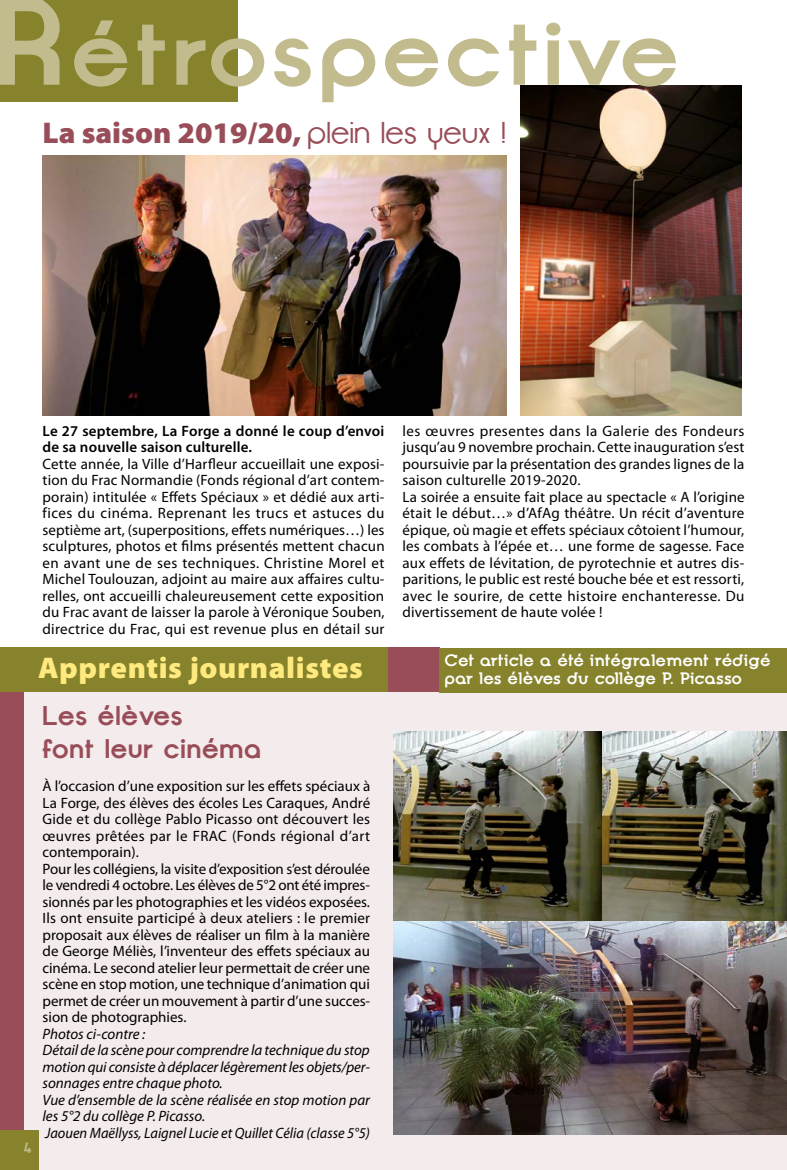
<style>
.page{position:relative;width:787px;height:1170px;background:#fff}
.page>*{position:absolute;margin:0;border:0;box-sizing:border-box;transform-origin:0 0}
.texte_courant{font:900 30px "Myriad Pro";color:#984d58}
.texte_courant-2{font:900 30px "Myriad Pro";letter-spacing:.02em;color:#ffea80}
.texte_courant-3{font:700 27px "Opificio";letter-spacing:.025em;color:#984d58}
.texte_courant-4{font:700 16.5px "Opificio Serif";letter-spacing:.005em;color:#fff}
.texte_courant-5{font:15px/16.5px "Myriad Pro";letter-spacing:.01em;color:#000;text-align:justify}
.texte_courant-6{font:italic 15px/16.5px "Myriad Pro";color:#000;text-align:justify}
.texte_courant-7{font:600 15px/16.5px "Myriad Pro";letter-spacing:.01em;color:#000}
.texte_courant-8{font:italic 15px "Myriad Pro";color:#000;scale:.96 1}
.texte_courant-9{font:700 15px "Opificio Serif";color:#c2bb8e}
.s1{font-family:"Opificio";font-weight:400}
</style>
<div class="page">
<div style="left:0;top:691px;width:25px;height:478px;background:#984d58"></div>
<div style="left:25px;top:691px;width:762px;height:478px;background:#f4ebec"></div>
<div style="left:0;top:1130px;width:38px;height:39px;background:#87832c"></div>
<img style="left:393px;top:731px;width:394px;height:402px">
<div style="left:0;top:646px;width:393px;height:45px;background:#87832c"></div>
<div style="left:388px;top:646px;width:52px;height:45px;background:#984d58"></div>
<div style="left:440px;top:647px;width:347px;height:45px;background:#87832c"></div>
<img style="left:520px;top:85px;width:221px;height:331px">
<img style="left:43px;top:155px;width:463px;height:261px">
<svg style="left:0;top:0;width:676px;height:102px"></svg>
<p class="texte_courant" style="left:43px;top:112px;width:464px">La saison 2019/20, <span class="s1">plein les yeux !</span></p>
<p class="texte_courant-7" style="left:43px;top:422px;width:343px">Le 27 septembre, La Forge a donné le coup d’envoi de sa nouvelle saison culturelle.</p>
<p class="texte_courant-5" style="left:43px;top:455px;width:343px">Cette année, la Ville d’Harfleur accueillait une exposi&shy;tion du Frac Normandie (Fonds régional d’art contem&shy;porain) intitulée « Effets Spéciaux » et dédié aux arti&shy;fices du cinéma. Reprenant les trucs et astuces du septième art, (superpositions, effets numériques…) les sculptures, photos et films présentés mettent chacun en avant une de ses techniques. Christine Morel et Michel Toulouzan, adjoint au maire aux affaires cultu&shy;relles, ont accueilli chaleureusement cette exposition du Frac avant de laisser la parole à Véronique Souben, directrice du Frac, qui est revenue plus en détail sur</p>
<p class="texte_courant-5" style="left:402px;top:422px;width:343px">les œuvres presentes dans la Galerie des Fondeurs jusqu’au 9 novembre prochain. Cette inauguration s’est poursuivie par la présentation des grandes lignes de la saison culturelle 2019-2020.</p>
<p class="texte_courant-5" style="left:402px;top:488px;width:344px">La soirée a ensuite fait place au spectacle « A l’origine était le début…» d’AfAg théâtre. Un récit d’aventure épique, où magie et effets spéciaux côtoient l’humour, les combats à l’épée et… une forme de sagesse. Face aux effets de lévitation, de pyrotechnie et autres dis&shy;paritions, le public est resté bouche bée et est ressorti, avec le sourire, de cette histoire enchanteresse. Du divertissement de haute volée !</p>
<p class="texte_courant-2" style="left:38px;top:647px;width:326px">Apprentis journalistes</p>
<p class="texte_courant-4" style="left:444px;top:650px;width:327px">Cet article a été intégralement rédigé</p>
<p class="texte_courant-4" style="left:444px;top:668px;width:299px">par les élèves du collège P. Picasso</p>
<p class="texte_courant-9" style="left:24px;top:1138px;width:9px">4</p>
<p class="texte_courant-3" style="left:43px;top:699px;width:141px">Les élèves</p>
<p class="texte_courant-3" style="left:43px;top:732px;width:220px">font leur cinéma</p>
<p class="texte_courant-5" style="left:43px;top:777px;width:329px">À l’occasion d’une exposition sur les effets spéciaux à La Forge, des élèves des écoles Les Caraques, André Gide et du collège Pablo Picasso ont découvert les œuvres prêtées par le FRAC (Fonds régional d’art contemporain).</p>
<p class="texte_courant-5" style="left:43px;top:860px;width:329px">Pour les collégiens, la visite d’exposition s’est déroulée le vendredi 4 octobre. Les élèves de 5°2 ont été impres&shy;sionnés par les photographies et les vidéos exposées.<br>Ils ont ensuite participé à deux ateliers : le premier proposait aux élèves de réaliser un film à la manière de George Méliès, l’inventeur des effets spéciaux au cinéma. Le second atelier leur permettait de créer une scène en stop motion, une technique d’animation qui permet de créer un mouvement à partir d’une succes&shy;sion de photographies.</p>
<p class="texte_courant-6" style="left:43px;top:1025px;width:104px">Photos ci-contre :</p>
<p class="texte_courant-6" style="left:43px;top:1041px;width:329px">Détail de la scène pour comprendre la technique du stop motion qui consiste à déplacer légèrement les objets/per&shy;sonnages entre chaque photo.</p>
<p class="texte_courant-6" style="left:43px;top:1091px;width:329px">Vue d’ensemble de la scène réalisée en stop motion par les 5°2 du collège P. Picasso.</p>
<p class="texte_courant-8" style="left:45px;top:1123px;width:340px">Jaouen Maëllyss, Laignel Lucie et Quillet Célia (classe 5°5)</p>
</div>
